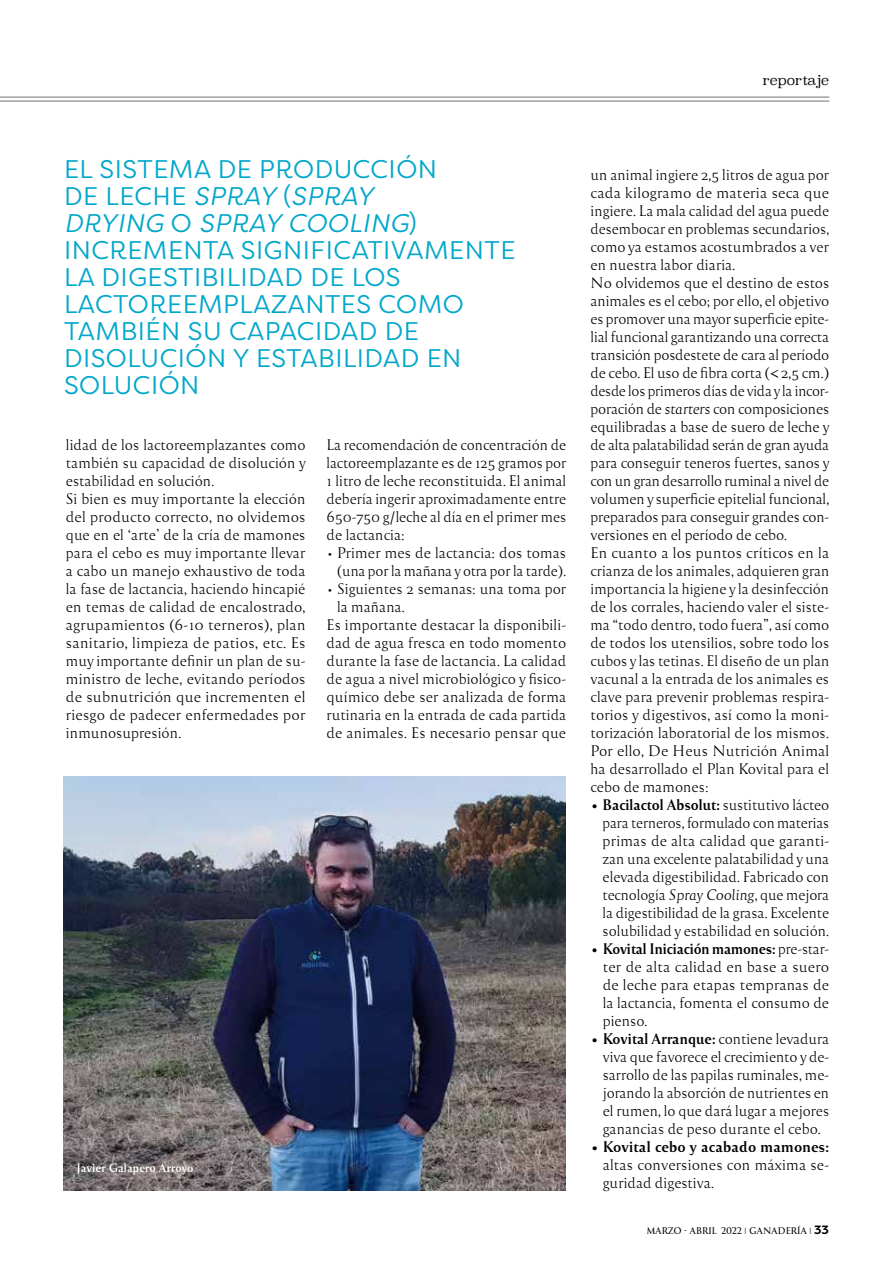
<style>
.page{position:relative;width:893px;height:1263px;background:#fff}
.page>*{position:absolute;margin:0;border:0;box-sizing:border-box;transform-origin:0 0}
.t1{font:25.5px/27px "Filson Pro";letter-spacing:.02em;color:#00a7ca}
.t2{font:14.25px/18px "Reforma 1918 Blanca";color:#000;text-align:justify}
.t3{font:14.25px "Reforma 1918 Negra";letter-spacing:-.005em;color:#000}
.t4{font:300 13.5px "Superclarendon";color:#000}
.t5{font:11.25px "Reforma 1918 Negra";color:#fff}
.t6{font:9px "Reforma 1918 Gris";letter-spacing:-.01em;color:#000}
.s1{font-style:italic}
.s2{font-family:"Reforma 1918 Blanca Italica"}
.s3{font-family:"Reforma 1918 Blanca"}
.s4{font-family:"Filson Pro";color:#707172}
.s5{font-family:"Filson Pro";font-weight:700;font-size:12px}
</style>
<div class="page">
<hr style="left:0;top:97px;width:829px;height:1px;background:#707172">
<hr style="left:0;top:101px;width:829px;height:1px;background:#707172">
<img style="left:64px;top:776px;width:502px;height:415px">
<p class="t4" style="left:762px;top:72px;width:68px">reportaje</p>
<h1 class="t1" style="left:64px;top:155px;width:453px">EL SISTEMA DE PRODUCCIÓN<br>D E L E C H E <span class="s1">SPRAY</span> ( <span class="s1">SPRAY<br>DRYING</span> O <span class="s1">SPRAY COOLING</span>)<br>INCREMENTA SIGNIFICATIVAMENTE<br>LA DIGESTIBILIDAD DE LOS<br>LACTOREEMPLAZANTES COMO<br>TAMBIÉN SU CAPACIDAD DE<br>DISOLUCIÓN Y ESTABILIDAD EN<br>SOLUCIÓN</h1>
<p class="t2" style="left:66px;top:436px;width:241px;text-align:left">lidad de los lactoreemplazantes como también su capacidad de disolución y estabilidad en solución.<br>Si bien es muy importante la elección del producto correcto, no olvidemos que en el ‘arte’ de la cría de mamones para el cebo es muy importante llevar a cabo un manejo exhaustivo de toda la fase de lactancia, haciendo hincapié en temas de calidad de encalostrado, agrupamientos (6-10 terneros), plan sanitario, limpieza de patios, etc. Es muy importante definir un plan de su&shy;ministro de leche, evitando períodos de subnutrición que incrementen el riesgo de padecer enfermedades por inmunosupresión.</p>
<p class="t2" style="left:327px;top:436px;width:241px">La recomendación de concentración de lactoreemplazante es de 125 gramos por 1 litro de leche reconstituida. El animal debería ingerir aproximadamente entre 650-750 g/leche al día en el primer mes de lactancia:</p>
<p class="t2" style="left:327px;top:544px;width:241px;text-align:right">• Primer mes de lactancia: dos tomas (una por la mañana y otra por la tarde).</p>
<p class="t2" style="left:327px;top:580px;width:241px">• Siguientes 2 semanas: una toma por</p>
<p class="t2" style="left:337px;top:598px;width:70px">la mañana.</p>
<p class="t2" style="left:327px;top:616px;width:241px">Es importante destacar la disponibili-</p>
<p class="t2" style="left:327px;top:634px;width:241px">dad de agua fresca en todo momento</p>
<p class="t2" style="left:327px;top:652px;width:241px">durante la fase de lactancia. La calidad</p>
<p class="t2" style="left:327px;top:670px;width:241px">de agua a nivel microbiológico y fisico-</p>
<p class="t2" style="left:327px;top:688px;width:241px">químico debe ser analizada de forma</p>
<p class="t2" style="left:327px;top:706px;width:241px">rutinaria en la entrada de cada partida</p>
<p class="t2" style="left:327px;top:724px;width:241px">de animales. Es necesario pensar que</p>
<p class="t5" style="left:77px;top:1161px;width:119px">Javier Galapero Arroyo</p>
<p class="t2" style="left:591px;top:166px;width:240px;text-align:left">un animal ingiere 2,5 litros de agua por cada kilogramo de materia seca que ingiere. La mala calidad del agua puede desembocar en problemas secundarios, como ya estamos acostumbrados a ver en nuestra labor diaria.<br>No olvidemos que el destino de estos animales es el cebo; por ello, el objetivo es promover una mayor superficie epite&shy;lial funcional garantizando una correcta transición posdestete de cara al período de cebo. El uso de fibra corta (&lt; 2,5 cm.) desde los primeros días de vida y la incor&shy;poración de <span class="s2">starters</span> con composiciones equilibradas a base de suero de leche y de alta palatabilidad serán de gran ayuda para conseguir teneros fuertes, sanos y con un gran desarrollo ruminal a nivel de volumen y superficie epitelial funcional, preparados para conseguir grandes con&shy;versiones en el período de cebo.<br>En cuanto a los puntos críticos en la crianza de los animales, adquieren gran importancia la higiene y la desinfección de los corrales, haciendo valer el siste&shy;ma “todo dentro, todo fuera”, así como de todos los utensilios, sobre todo los cubos y las tetinas. El diseño de un plan vacunal a la entrada de los animales es clave para prevenir problemas respira&shy;torios y digestivos, así como la moni&shy;torización laboratorial de los mismos.<br>Por ello, De Heus Nutrición Animal ha desarrollado el Plan Kovital para el cebo de mamones:</p>
<p class="t3" style="left:591px;top:797px;width:240px">• Bacilactol Absolut: <span class="s3">sustitutivo lácteo</span></p>
<p class="t2" style="left:603px;top:814px;width:228px">para terneros, formulado con materias primas de alta calidad que garanti&shy;zan una excelente palatabilidad y una elevada digestibilidad. Fabricado con tecnología <span class="s2">Spray Cooling</span>, que mejora la digestibilidad de la grasa. Excelente solubilidad y estabilidad en solución.</p>
<p class="t3" style="left:591px;top:941px;width:240px">• Kovital Iniciación mamones: <span class="s3">pre-star-</span></p>
<p class="t2" style="left:603px;top:958px;width:228px">ter de alta calidad en base a suero de leche para etapas tempranas de la lactancia, fomenta el consumo de pienso.</p>
<p class="t3" style="left:591px;top:1031px;width:240px">• Kovital Arranque: <span class="s3">contiene levadura</span></p>
<p class="t2" style="left:603px;top:1048px;width:228px">viva que favorece el crecimiento y de&shy;sarrollo de las papilas ruminales, me&shy;jorando la absorción de nutrientes en el rumen, lo que dará lugar a mejores ganancias de peso durante el cebo.</p>
<p class="t3" style="left:591px;top:1139px;width:240px">• Kovital cebo y acabado mamones:</p>
<p class="t2" style="left:603px;top:1156px;width:228px">altas conversiones con máxima se&shy;guridad digestiva.</p>
<p class="t6" style="left:646px;top:1226px;width:184px">MARZO - ABRIL 2022 <span class="s4">I</span> GANADERÍA <span class="s4">I</span> <span class="s5">33</span></p>
</div>
